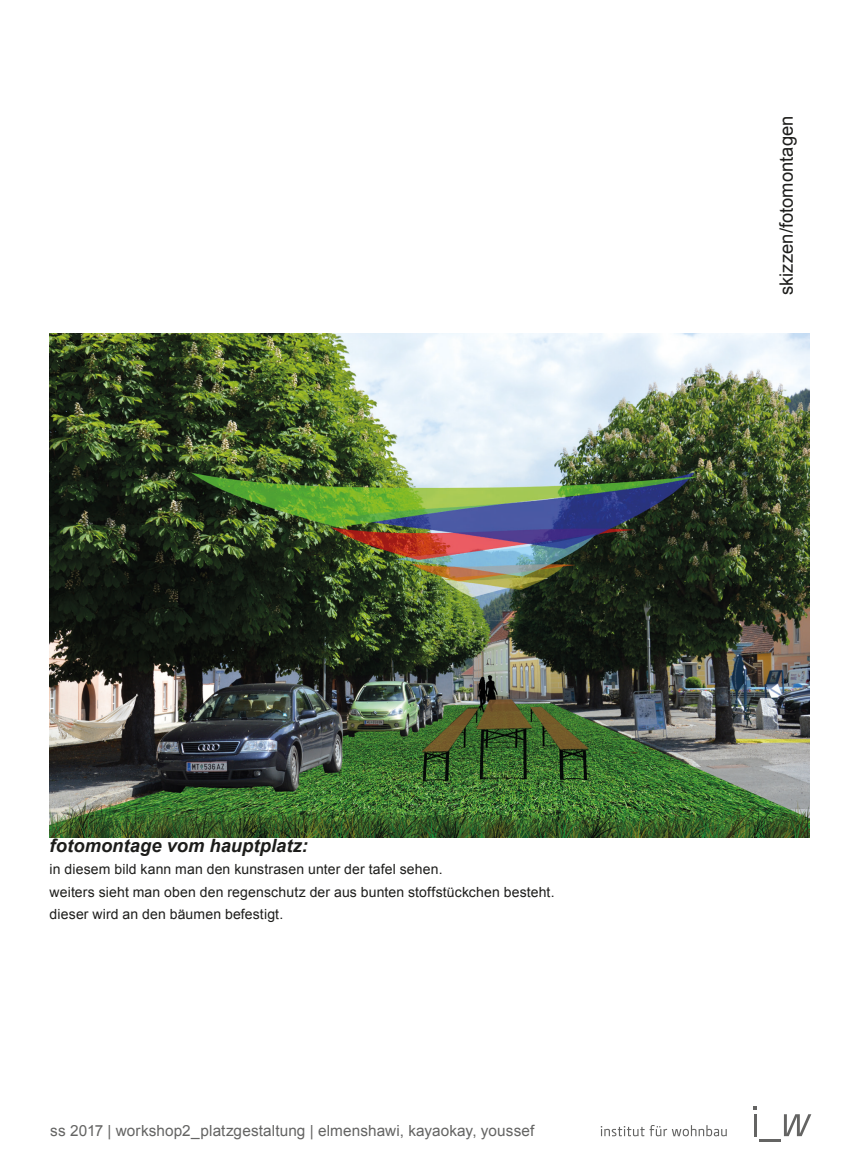
<style>
.page{position:relative;width:859px;height:1156px;background:#fff}
.page>*{position:absolute;margin:0;border:0;box-sizing:border-box;transform-origin:0 0}
.Fusszeile_8_75pt{font:italic 700 18.38px "Arial";color:#1d1d1b}
.Fusszeile_8_75pt-2{font:18.38px "Arial";color:#1d1d1b}
.t1{font:15.4px "Arial";letter-spacing:.005em;color:#646463}
.Fusszeile_8_75pt-3{font:14px "Arial";letter-spacing:.01em;color:#1d1d1b}
</style>
<div class="page">
<svg style="left:600px;top:1125px;width:126px;height:11px"></svg>
<hr style="left:759px;top:1139px;width:21px;height:2px;background:#646463">
<svg style="left:783px;top:1114px;width:28px;height:22px"></svg>
<hr style="left:753px;top:1114px;width:3px;height:22px;background:#646463">
<img style="left:50px;top:333px;width:759px;height:505px">
<p class="Fusszeile_8_75pt" style="left:50px;top:833px;width:260px">fotomontage vom hauptplatz:</p>
<p class="Fusszeile_8_75pt-3" style="left:50px;top:859px;width:394px">in diesem bild kann man den kunstrasen unter der tafel sehen.</p>
<p class="Fusszeile_8_75pt-3" style="left:50px;top:882px;width:506px">weiters sieht man oben den regenschutz der aus bunten stoffstückchen besteht.</p>
<p class="Fusszeile_8_75pt-3" style="left:50px;top:904px;width:235px">dieser wird an den bäumen befestigt.</p>
<p class="t1" style="left:50px;top:1120px;width:485px">ss 2017 | workshop2_platzgestaltung | elmenshawi, kayaokay, youssef</p>
<p class="Fusszeile_8_75pt-2" style="left:773px;top:295px;width:181px;rotate:-90deg">skizzen/fotomontagen</p>
</div>
